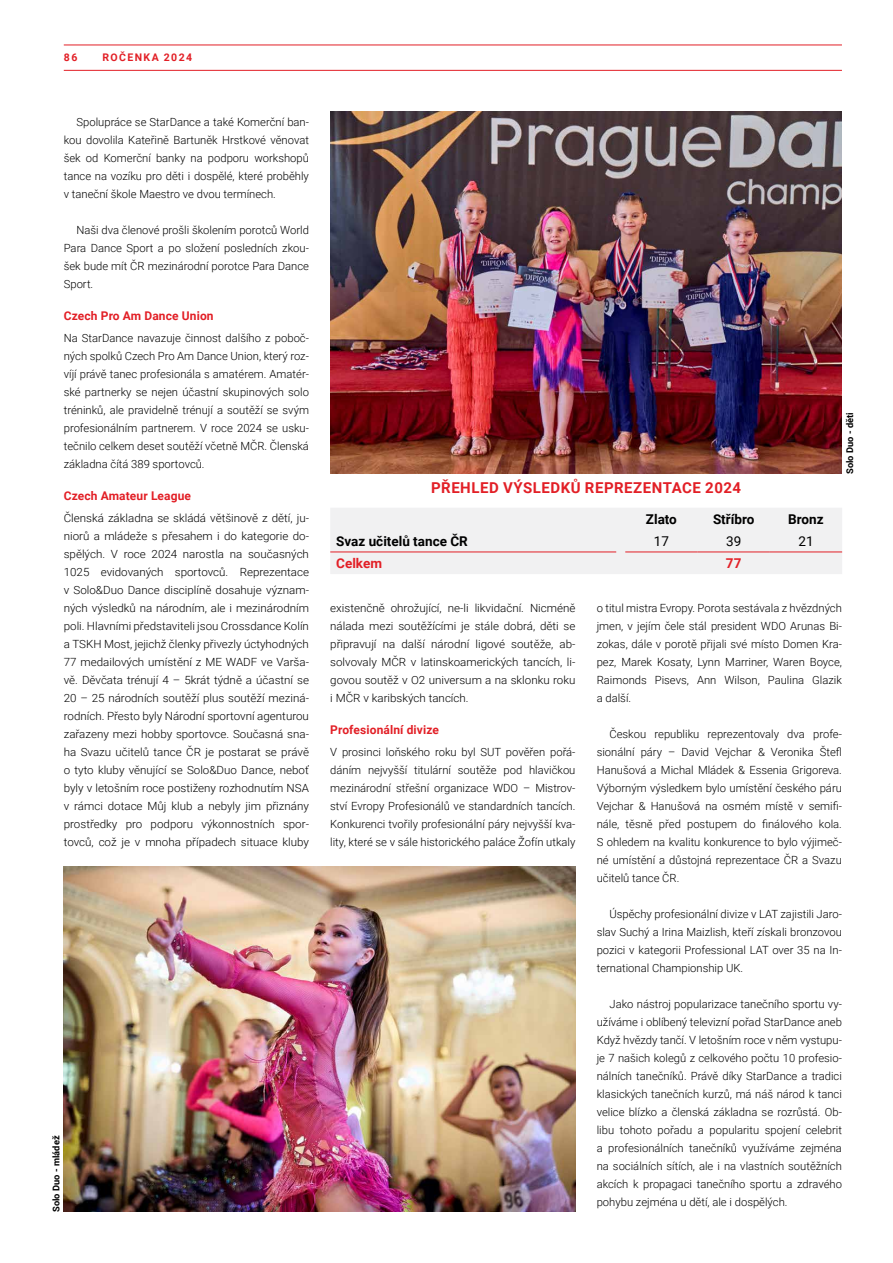
<style>
.page{position:relative;width:893px;height:1263px;background:#fff}
.page>*{position:absolute;margin:0;border:0;box-sizing:border-box;transform-origin:0 0}
.t1{font:700 15px "Roboto";letter-spacing:.035em;color:#e21f26}
.t2{font:700 13.5px "Roboto";color:#000}
.t3{font:700 13.5px "Roboto";color:#e21f26}
.t4{font:13.5px "Roboto";color:#000}
.t5{font:700 12px "Roboto";letter-spacing:.01em;color:#e21f26}
.t6{font:300 11.25px/18px "Roboto";color:#000;text-align:justify}
.t7{font:700 10.5px "Roboto";letter-spacing:.135em;color:#e21f26}
.t8{font:700 9.3px "Roboto";color:#000}
</style>
<div class="page">
<hr style="left:64px;top:70px;width:778px;height:1px;background:#e21f26">
<hr style="left:64px;top:45px;width:778px;height:1px;background:#e21f26">
<img style="left:330px;top:112px;width:512px;height:361px">
<img style="left:64px;top:866px;width:511px;height:346px">
<div style="left:330px;top:508px;width:512px;height:66px;background:#f1f1f2"></div>
<hr style="left:330px;top:552px;width:286px;height:1px;background:#e21f26">
<hr style="left:625px;top:552px;width:73px;height:1px;background:#e21f26">
<hr style="left:698px;top:552px;width:72px;height:1px;background:#e21f26">
<hr style="left:770px;top:552px;width:72px;height:1px;background:#e21f26">
<p class="t7" style="left:64px;top:50px;width:15px">86</p>
<p class="t7" style="left:102px;top:50px;width:91px">ROČENKA 2024</p>
<p class="t6" style="left:64px;top:113px;width:247px;text-indent:13px">Spolupráce se StarDance a také Komerční ban&shy;kou dovolila Kateřině Bartuněk Hrstkové věnovat šek od Komerční banky na podporu workshopů tance na vozíku pro děti i dospělé, které proběhly v taneční škole Maestro ve dvou termínech.</p>
<p class="t6" style="left:64px;top:221px;width:247px;text-indent:13px">Naši dva členové prošli školením porotců World Para Dance Sport a po složení posledních zkou&shy;šek bude mít ČR mezinárodní porotce Para Dance Sport.</p>
<p class="t5" style="left:64px;top:307px;width:151px">Czech Pro Am Dance Union</p>
<p class="t6" style="left:64px;top:329px;width:247px">Na StarDance navazuje činnost dalšího z poboč&shy;ných spolků Czech Pro Am Dance Union, který roz&shy;víjí právě tanec profesionála s amatérem. Amatér&shy;ské partnerky se nejen účastní skupinových solo tréninků, ale pravidelně trénují a soutěží se svým profesionálním partnerem. V roce 2024 se usku&shy;tečnilo celkem deset soutěží včetně MČR. Členská základna čítá 389 sportovců.</p>
<p class="t5" style="left:64px;top:487px;width:129px">Czech Amateur League</p>
<p class="t6" style="left:64px;top:509px;width:247px">Členská základna se skládá většinově z dětí, ju&shy;niorů a mládeže s přesahem i do kategorie do&shy;spělých. V roce 2024 narostla na současných 1025 evidovaných sportovců. Reprezentace v Solo&amp;Duo Dance disciplíně dosahuje význam&shy;ných výsledků na národním, ale i mezinárodním poli. Hlavními představiteli jsou Crossdance Kolín a TSKH Most, jejichž členky přivezly úctyhodných 77 medailových umístění z ME WADF ve Varša&shy;vě. Děvčata trénují 4 – 5krát týdně a účastní se 20 – 25 národních soutěží plus soutěží meziná&shy;rodních. Přesto byly Národní sportovní agenturou zařazeny mezi hobby sportovce. Současná sna&shy;ha Svazu učitelů tance ČR je postarat se právě o tyto kluby věnující se Solo&amp;Duo Dance, neboť byly v letošním roce postiženy rozhodnutím NSA v rámci dotace Můj klub a nebyly jim přiznány prostředky pro podporu výkonnostních spor&shy;tovců, což je v mnoha případech situace kluby</p>
<p class="t8" style="left:50px;top:1212px;width:78px;rotate:-90deg">Solo Duo - mládež</p>
<h1 class="t1" style="left:431px;top:477px;width:312px">PŘEHLED VÝSLEDKŮ REPREZENTACE 2024</h1>
<p class="t2" style="left:646px;top:510px;width:32px">Zlato</p>
<p class="t2" style="left:713px;top:510px;width:43px">Stříbro</p>
<p class="t2" style="left:788px;top:510px;width:37px">Bronz</p>
<p class="t2" style="left:336px;top:532px;width:133px">Svaz učitelů tance ČR</p>
<p class="t4" style="left:654px;top:532px;width:17px">17</p>
<p class="t4" style="left:726px;top:532px;width:17px">39</p>
<p class="t4" style="left:798px;top:532px;width:17px">21</p>
<p class="t3" style="left:336px;top:554px;width:47px">Celkem</p>
<p class="t3" style="left:726px;top:554px;width:17px">77</p>
<p class="t8" style="left:843px;top:474px;width:63px;rotate:-90deg">Solo Duo - děti</p>
<p class="t6" style="left:330px;top:599px;width:247px">existenčně ohrožující, ne-li likvidační. Nicméně nálada mezi soutěžícími je stále dobrá, děti se připravují na další národní ligové soutěže, ab&shy;solvovaly MČR v latinskoamerických tancích, li&shy;govou soutěž v O2 universum a na sklonku roku i MČR v karibských tancích.</p>
<p class="t5" style="left:330px;top:721px;width:110px">Profesionální divize</p>
<p class="t6" style="left:330px;top:743px;width:247px">V prosinci loňského roku byl SUT pověřen pořá&shy;dáním nejvyšší titulární soutěže pod hlavičkou mezinárodní střešní organizace WDO – Mistrov&shy;ství Evropy Profesionálů ve standardních tancích.<br>Konkurenci tvořily profesionální páry nejvyšší kva&shy;lity, které se v sále historického paláce Žofín utkaly</p>
<p class="t6" style="left:597px;top:599px;width:247px">o titul mistra Evropy. Porota sestávala z hvězdných jmen, v jejím čele stál president WDO Arunas Bi&shy;zokas, dále v porotě přijali své místo Domen Kra&shy;pez, Marek Kosaty, Lynn Marriner, Waren Boyce, Raimonds Pisevs, Ann Wilson, Paulina Glazik a další.</p>
<p class="t6" style="left:597px;top:725px;width:247px;text-indent:13px">Českou republiku reprezentovaly dva profe&shy;sionální páry – David Vejchar &amp; Veronika Štefl Hanušová a Michal Mládek &amp; Essenia Grigoreva.<br>Výborným výsledkem bylo umístění českého páru Vejchar &amp; Hanušová na osmém místě v semifi&shy;nále, těsně před postupem do finálového kola.<br>S ohledem na kvalitu konkurence to bylo výjimeč&shy;né umístění a důstojná reprezentace ČR a Svazu učitelů tance ČR.</p>
<p class="t6" style="left:597px;top:905px;width:247px;text-indent:13px">Úspěchy profesionální divize v LAT zajistili Jaro&shy;slav Suchý a Irina Maizlish, kteří získali bronzovou pozici v kategorii Professional LAT over 35 na In&shy;ternational Championship UK.</p>
<p class="t6" style="left:597px;top:995px;width:247px;text-indent:13px">Jako nástroj popularizace tanečního sportu vy&shy;užíváme i oblíbený televizní pořad StarDance aneb Když hvězdy tančí. V letošním roce v něm vystupu&shy;je 7 našich kolegů z celkového počtu 10 profesio&shy;nálních tanečníků. Právě díky StarDance a tradici klasických tanečních kurzů, má náš národ k tanci velice blízko a členská základna se rozrůstá. Ob&shy;libu tohoto pořadu a popularitu spojení celebrit a profesionálních tanečníků využíváme zejména na sociálních sítích, ale i na vlastních soutěžních akcích k propagaci tanečního sportu a zdravého pohybu zejména u dětí, ale i dospělých.</p>
</div>
